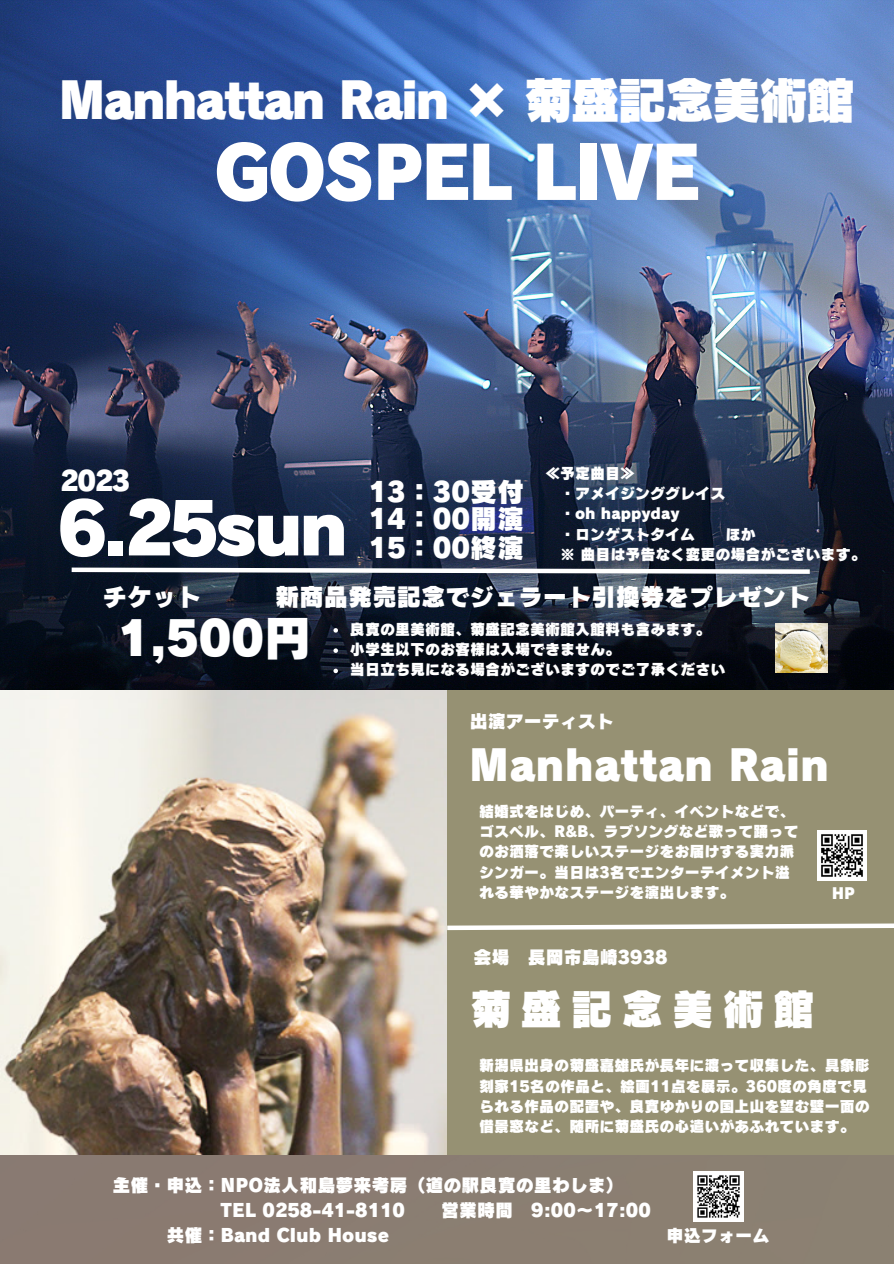
<style>
.page{position:relative;width:894px;height:1264px;background:#fff}
.page>*{position:absolute;margin:0;border:0;box-sizing:border-box;transform-origin:0 0}
.t1{font:72.15px "Canva Rodin Cattleya Pro UB";letter-spacing:-.05em;color:#fff}
.t2{font:70.95px "Canva Rodin Cattleya Pro UB";letter-spacing:-.05em;color:#fff}
.t3{font:49.65px "Canva Rodin Cattleya Pro UB";letter-spacing:-.05em;color:#fff}
.t4{font:47.25px "Canva Rodin Cattleya Pro UB";color:#fff}
.t5{font:42px "Canva Rodin Cattleya Pro UB";color:#fff}
.t6{font:42px "Canva Rodin Cattleya Pro UB";letter-spacing:.2em;color:#fff}
.t7{font:27px "Canva Rodin Cattleya Pro UB";color:#fff}
.t8{font:24.75px "Canva Rodin Cattleya Pro UB";color:#fff}
.t9{font:24.3px "Canva Rodin Cattleya Pro UB";color:#fff}
.t10{font:18px "Canva Rodin Cattleya Pro UB";color:#fff}
.t11{font:17.25px "Canva Rodin Cattleya Pro UB";color:#fff}
.t12{font:15.15px "Canva Rodin Cattleya Pro UB";color:#fff}
.t13{font:15px/20.2px "Canva Rodin Cattleya Pro UB";color:#fff}
</style>
<div class="page">
<div style="left:0;top:1154px;width:893px;height:109px;background:#8a7e71"></div>
<img style="left:0;top:689px;width:447px;height:465px">
<div style="left:447px;top:678px;width:446px;height:476px;background:#969173"></div>
<img style="left:0;top:0;width:893px;height:689px">
<img style="left:817px;top:830px;width:49px;height:50px">
<img style="left:693px;top:1171px;width:49px;height:50px">
<img style="left:775px;top:624px;width:51px;height:48px">
<svg style="left:67px;top:565px;width:747px;height:11px"></svg>
<svg style="left:333px;top:628px;width:5px;height:4px"></svg>
<svg style="left:333px;top:648px;width:5px;height:5px"></svg>
<svg style="left:333px;top:668px;width:5px;height:5px"></svg>
<svg style="left:442px;top:921px;width:451px;height:11px"></svg>
<p class="t3" style="left:58px;top:75px;width:798px">Manhattan Rain × 菊盛記念美術館</p>
<p class="t1" style="left:213px;top:136px;width:489px">GOSPEL LIVE</p>
<p class="t7" style="left:60px;top:467px;width:72px">2023</p>
<p class="t2" style="left:58px;top:493px;width:292px">6.25sun</p>
<p class="t7" style="left:368px;top:478px;width:157px">13：30受付</p>
<p class="t7" style="left:368px;top:505px;width:157px">14：00開演</p>
<p class="t7" style="left:368px;top:533px;width:157px">15：00終演</p>
<p class="t13" style="left:545px;top:463px;width:92px">≪予定曲目≫</p>
<p class="t13" style="left:560px;top:483px;width:167px">・アメイジンググレイス</p>
<p class="t13" style="left:560px;top:503px;width:121px">・oh happyday</p>
<p class="t13" style="left:560px;top:524px;width:137px">・ロンゲストタイム</p>
<p class="t13" style="left:725px;top:524px;width:32px">ほか</p>
<p class="t13" style="left:560px;top:544px;width:307px">※ 曲目は予告なく変更の場合がございます。</p>
<p class="t8" style="left:102px;top:584px;width:100px">チケット</p>
<p class="t9" style="left:275px;top:584px;width:536px">新商品発売記念でジェラート引換券をプレゼント</p>
<p class="t4" style="left:117px;top:614px;width:195px">1,500円</p>
<p class="t13" style="left:350px;top:619px;width:362px">良寛の里美術館、菊盛記念美術館入館料も含みます。</p>
<p class="t13" style="left:350px;top:639px;width:272px">小学生以下のお客様は入場できません。</p>
<p class="t13" style="left:350px;top:659px;width:377px">当日立ち見になる場合がございますのでご了承ください</p>
<p class="t10" style="left:469px;top:712px;width:146px">出演アーティスト</p>
<p class="t5" style="left:468px;top:744px;width:362px">Manhattan Rain</p>
<p class="t13" style="left:479px;top:801px;width:321px">結婚式をはじめ、パーティ、イベントなどで、ゴスペル、R&amp;B、ラブソングなど歌って踊ってのお洒落で楽しいステージをお届けする実力派シンガー。当日は3名でエンターテイメント溢れる華やかなステージを演出します。</p>
<p class="t10" style="left:473px;top:948px;width:195px">会場 長岡市島崎3938</p>
<p class="t6" style="left:469px;top:988px;width:346px">菊盛記念美術館</p>
<p class="t12" style="left:831px;top:885px;width:25px">HP</p>
<p class="t13" style="left:479px;top:1055px;width:392px">新潟県出身の菊盛嘉雄氏が長年に渡って収集した、具象彫刻家15名の作品と、絵画11点を展示。360度の角度で見られる作品の配置や、良寛ゆかりの国上山を望む壁一面の借景窓など、随所に菊盛氏の心遣いがあふれています。</p>
<p class="t10" style="left:112px;top:1176px;width:513px">主催・申込：NPO法人和島夢来考房（道の駅良寛の里わしま）</p>
<p class="t10" style="left:220px;top:1201px;width:186px">TEL 0258-41-8110</p>
<p class="t10" style="left:441px;top:1201px;width:211px">営業時間 9:00～ 17:00</p>
<p class="t10" style="left:166px;top:1226px;width:224px">共催：Band Club House</p>
<p class="t11" style="left:666px;top:1226px;width:105px">申込フォーム</p>
</div>
